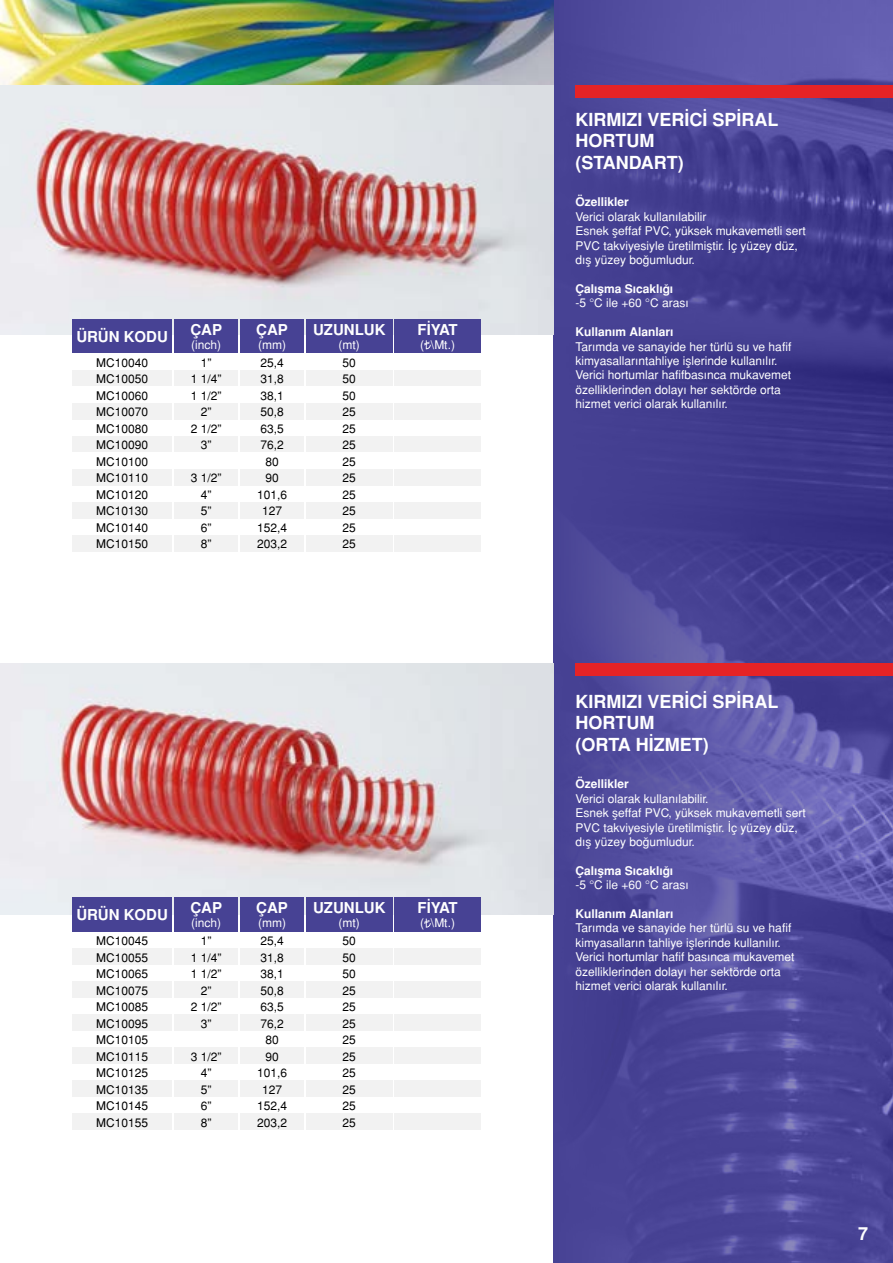
<style>
.page{position:relative;width:893px;height:1263px;background:#fff}
.page>*{position:absolute;margin:0;border:0;box-sizing:border-box;transform-origin:0 0}
.t1{font:700 18px/21.6px "Helvetica Tr";color:#fff}
.t2{font:700 15px "Helvetica Tr";color:#fff}
.t3{font:12px/14.4px "Helvetica Normal Tr";color:#fff}
.t4{font:12px/16.5px "Helvetica Normal Tr";color:#000;text-align:center}
.t5{font:700 12px "Helvetica Tr";color:#fff}
</style>
<div class="page">
<img style="left:553px;top:0;width:340px;height:1263px">
<img style="left:0;top:0;width:553px;height:335px">
<img style="left:0;top:663px;width:553px;height:251px">
<div style="left:72px;top:897px;width:100px;height:35px;background:#474294"></div>
<div style="left:174px;top:897px;width:64px;height:35px;background:#474294"></div>
<div style="left:240px;top:897px;width:64px;height:35px;background:#474294"></div>
<div style="left:306px;top:897px;width:86px;height:35px;background:#474294"></div>
<div style="left:72px;top:948px;width:100px;height:17px;background:#f2f2f2"></div>
<div style="left:72px;top:1014px;width:100px;height:17px;background:#f2f2f2"></div>
<div style="left:72px;top:1080px;width:100px;height:17px;background:#f2f2f2"></div>
<div style="left:72px;top:981px;width:100px;height:17px;background:#f2f2f2"></div>
<div style="left:72px;top:1047px;width:100px;height:17px;background:#f2f2f2"></div>
<div style="left:72px;top:1114px;width:100px;height:16px;background:#f2f2f2"></div>
<div style="left:174px;top:948px;width:64px;height:17px;background:#f2f2f2"></div>
<div style="left:174px;top:1014px;width:64px;height:17px;background:#f2f2f2"></div>
<div style="left:174px;top:1080px;width:64px;height:17px;background:#f2f2f2"></div>
<div style="left:174px;top:981px;width:64px;height:17px;background:#f2f2f2"></div>
<div style="left:174px;top:1047px;width:64px;height:17px;background:#f2f2f2"></div>
<div style="left:174px;top:1114px;width:64px;height:16px;background:#f2f2f2"></div>
<div style="left:240px;top:948px;width:64px;height:17px;background:#f2f2f2"></div>
<div style="left:240px;top:1014px;width:64px;height:17px;background:#f2f2f2"></div>
<div style="left:240px;top:1080px;width:64px;height:17px;background:#f2f2f2"></div>
<div style="left:240px;top:981px;width:64px;height:17px;background:#f2f2f2"></div>
<div style="left:240px;top:1047px;width:64px;height:17px;background:#f2f2f2"></div>
<div style="left:240px;top:1114px;width:64px;height:16px;background:#f2f2f2"></div>
<div style="left:306px;top:948px;width:86px;height:17px;background:#f2f2f2"></div>
<div style="left:306px;top:1014px;width:86px;height:17px;background:#f2f2f2"></div>
<div style="left:306px;top:1080px;width:86px;height:17px;background:#f2f2f2"></div>
<div style="left:306px;top:981px;width:86px;height:17px;background:#f2f2f2"></div>
<div style="left:306px;top:1047px;width:86px;height:17px;background:#f2f2f2"></div>
<div style="left:306px;top:1114px;width:86px;height:16px;background:#f2f2f2"></div>
<div style="left:394px;top:897px;width:87px;height:35px;background:#474294"></div>
<div style="left:394px;top:948px;width:87px;height:17px;background:#f2f2f2"></div>
<div style="left:394px;top:1014px;width:87px;height:17px;background:#f2f2f2"></div>
<div style="left:394px;top:1080px;width:87px;height:17px;background:#f2f2f2"></div>
<div style="left:394px;top:981px;width:87px;height:17px;background:#f2f2f2"></div>
<div style="left:394px;top:1047px;width:87px;height:17px;background:#f2f2f2"></div>
<div style="left:394px;top:1114px;width:87px;height:16px;background:#f2f2f2"></div>
<svg style="left:424px;top:919px;width:7px;height:9px"></svg>
<div style="left:72px;top:319px;width:100px;height:35px;background:#474294"></div>
<div style="left:174px;top:319px;width:64px;height:35px;background:#474294"></div>
<div style="left:240px;top:319px;width:64px;height:35px;background:#474294"></div>
<div style="left:306px;top:319px;width:86px;height:35px;background:#474294"></div>
<div style="left:72px;top:370px;width:100px;height:17px;background:#f2f2f2"></div>
<div style="left:72px;top:436px;width:100px;height:17px;background:#f2f2f2"></div>
<div style="left:72px;top:502px;width:100px;height:17px;background:#f2f2f2"></div>
<div style="left:72px;top:403px;width:100px;height:17px;background:#f2f2f2"></div>
<div style="left:72px;top:469px;width:100px;height:17px;background:#f2f2f2"></div>
<div style="left:72px;top:535px;width:100px;height:17px;background:#f2f2f2"></div>
<div style="left:174px;top:370px;width:64px;height:17px;background:#f2f2f2"></div>
<div style="left:174px;top:436px;width:64px;height:17px;background:#f2f2f2"></div>
<div style="left:174px;top:502px;width:64px;height:17px;background:#f2f2f2"></div>
<div style="left:174px;top:403px;width:64px;height:17px;background:#f2f2f2"></div>
<div style="left:174px;top:469px;width:64px;height:17px;background:#f2f2f2"></div>
<div style="left:174px;top:535px;width:64px;height:17px;background:#f2f2f2"></div>
<div style="left:240px;top:370px;width:64px;height:17px;background:#f2f2f2"></div>
<div style="left:240px;top:436px;width:64px;height:17px;background:#f2f2f2"></div>
<div style="left:240px;top:502px;width:64px;height:17px;background:#f2f2f2"></div>
<div style="left:240px;top:403px;width:64px;height:17px;background:#f2f2f2"></div>
<div style="left:240px;top:469px;width:64px;height:17px;background:#f2f2f2"></div>
<div style="left:240px;top:535px;width:64px;height:17px;background:#f2f2f2"></div>
<div style="left:306px;top:370px;width:86px;height:17px;background:#f2f2f2"></div>
<div style="left:306px;top:436px;width:86px;height:17px;background:#f2f2f2"></div>
<div style="left:306px;top:502px;width:86px;height:17px;background:#f2f2f2"></div>
<div style="left:306px;top:403px;width:86px;height:17px;background:#f2f2f2"></div>
<div style="left:306px;top:469px;width:86px;height:17px;background:#f2f2f2"></div>
<div style="left:306px;top:535px;width:86px;height:17px;background:#f2f2f2"></div>
<div style="left:394px;top:319px;width:87px;height:35px;background:#474294"></div>
<div style="left:394px;top:370px;width:87px;height:17px;background:#f2f2f2"></div>
<div style="left:394px;top:436px;width:87px;height:17px;background:#f2f2f2"></div>
<div style="left:394px;top:502px;width:87px;height:17px;background:#f2f2f2"></div>
<div style="left:394px;top:403px;width:87px;height:17px;background:#f2f2f2"></div>
<div style="left:394px;top:469px;width:87px;height:17px;background:#f2f2f2"></div>
<div style="left:394px;top:535px;width:87px;height:17px;background:#f2f2f2"></div>
<svg style="left:424px;top:340px;width:7px;height:9px"></svg>
<div style="left:575px;top:663px;width:318px;height:12px;background:#e52326"></div>
<div style="left:575px;top:85px;width:318px;height:12px;background:#e52326"></div>
<p class="t2" style="left:190px;top:320px;width:33px">ÇAP</p>
<p class="t3" style="left:191px;top:337px;width:31px">(inch)</p>
<p class="t2" style="left:76px;top:327px;width:93px">ÜRÜN KODU</p>
<p class="t4" style="left:96px;top:354px;width:54px;text-align:justify">MC10040<br>MC10050<br>MC10060<br>MC10070<br>MC10080<br>MC10090<br>MC10100<br>MC10110<br>MC10120<br>MC10130<br>MC10140<br>MC10150</p>
<p class="t4" style="left:191px;top:354px;width:32px">1”<br>1 1/4”<br>1 1/2”<br>2”<br>2 1/2”<br>3”</p>
<p class="t4" style="left:191px;top:470px;width:32px">3 1/2”<br>4”<br>5”<br>6”<br>8”</p>
<p class="t2" style="left:256px;top:320px;width:33px">ÇAP</p>
<p class="t3" style="left:258px;top:337px;width:29px">(mm)</p>
<p class="t2" style="left:313px;top:320px;width:74px">UZUNLUK</p>
<p class="t3" style="left:339px;top:337px;width:23px">(mt)</p>
<p class="t4" style="left:257px;top:354px;width:32px">25,4<br>31,8<br>38,1<br>50,8<br>63,5<br>76,2<br>80<br>90<br>101,6<br>127<br>152,4<br>203,2</p>
<p class="t4" style="left:343px;top:354px;width:15px;text-align:justify">50<br>50<br>50<br>25<br>25<br>25<br>25<br>25<br>25<br>25<br>25<br>25</p>
<p class="t2" style="left:418px;top:320px;width:42px">FİYAT</p>
<p class="t3" style="left:420px;top:337px;width:36px">( \Mt.)</p>
<p class="t2" style="left:190px;top:898px;width:33px">ÇAP</p>
<p class="t3" style="left:191px;top:916px;width:31px">(inch)</p>
<p class="t2" style="left:76px;top:906px;width:93px">ÜRÜN KODU</p>
<p class="t4" style="left:96px;top:933px;width:54px;text-align:justify">MC10045<br>MC10055<br>MC10065<br>MC10075<br>MC10085<br>MC10095<br>MC10105<br>MC10115<br>MC10125<br>MC10135<br>MC10145<br>MC10155</p>
<p class="t4" style="left:191px;top:933px;width:32px">1”<br>1 1/4”<br>1 1/2”<br>2”<br>2 1/2”<br>3”</p>
<p class="t4" style="left:191px;top:1048px;width:32px">3 1/2”<br>4”<br>5”<br>6”<br>8”</p>
<p class="t2" style="left:256px;top:898px;width:33px">ÇAP</p>
<p class="t3" style="left:258px;top:916px;width:29px">(mm)</p>
<p class="t2" style="left:313px;top:898px;width:74px">UZUNLUK</p>
<p class="t3" style="left:339px;top:916px;width:23px">(mt)</p>
<p class="t4" style="left:257px;top:933px;width:32px">25,4<br>31,8<br>38,1<br>50,8<br>63,5<br>76,2<br>80<br>90<br>101,6<br>127<br>152,4<br>203,2</p>
<p class="t4" style="left:343px;top:933px;width:15px;text-align:justify">50<br>50<br>50<br>25<br>25<br>25<br>25<br>25<br>25<br>25<br>25<br>25</p>
<p class="t2" style="left:418px;top:898px;width:42px">FİYAT</p>
<p class="t3" style="left:420px;top:916px;width:36px">( \Mt.)</p>
<h1 class="t1" style="left:575px;top:109px;width:205px">KIRMIZI VERİCİ SPİRAL<br>HORTUM<br>(STANDART)</h1>
<p class="t5" style="left:575px;top:195px;width:55px">Özellikler</p>
<p class="t3" style="left:575px;top:209px;width:232px">Verici olarak kullanılabilir<br>Esnek şeffaf PVC, yüksek mukavemetli sert PVC takviyesiyle üretilmiştir. İç yüzey düz, dış yüzey boğumludur.</p>
<p class="t5" style="left:575px;top:281px;width:99px">Çalışma Sıcaklığı</p>
<p class="t3" style="left:575px;top:296px;width:115px">-5 °C ile +60 °C arası</p>
<p class="t5" style="left:575px;top:325px;width:99px">Kullanım Alanları</p>
<p class="t3" style="left:575px;top:339px;width:217px">Tarımda ve sanayide her türlü su ve hafif kimyasallarıntahliye işlerinde kullanılır.<br>Verici hortumlar hafifbasınca mukavemet özelliklerinden dolayı her sektörde orta hizmet verici olarak kullanılır.</p>
<h1 class="t1" style="left:575px;top:690px;width:205px">KIRMIZI VERİCİ SPİRAL<br>HORTUM<br>(ORTA HİZMET)</h1>
<p class="t5" style="left:575px;top:777px;width:55px">Özellikler</p>
<p class="t3" style="left:575px;top:791px;width:232px">Verici olarak kullanılabilir.<br>Esnek şeffaf PVC, yüksek mukavemetli sert PVC takviyesiyle üretilmiştir. İç yüzey düz, dış yüzey boğumludur.</p>
<p class="t5" style="left:575px;top:863px;width:99px">Çalışma Sıcaklığı</p>
<p class="t3" style="left:575px;top:878px;width:115px">-5 °C ile +60 °C arası</p>
<p class="t5" style="left:575px;top:906px;width:99px">Kullanım Alanları</p>
<p class="t3" style="left:575px;top:921px;width:221px">Tarımda ve sanayide her türlü su ve hafif kimyasalların tahliye işlerinde kullanılır.<br>Verici hortumlar hafif basınca mukavemet özelliklerinden dolayı her sektörde orta hizmet verici olarak kullanılır.</p>
<h1 class="t1" style="left:858px;top:1222px;width:12px">7</h1>
</div>
